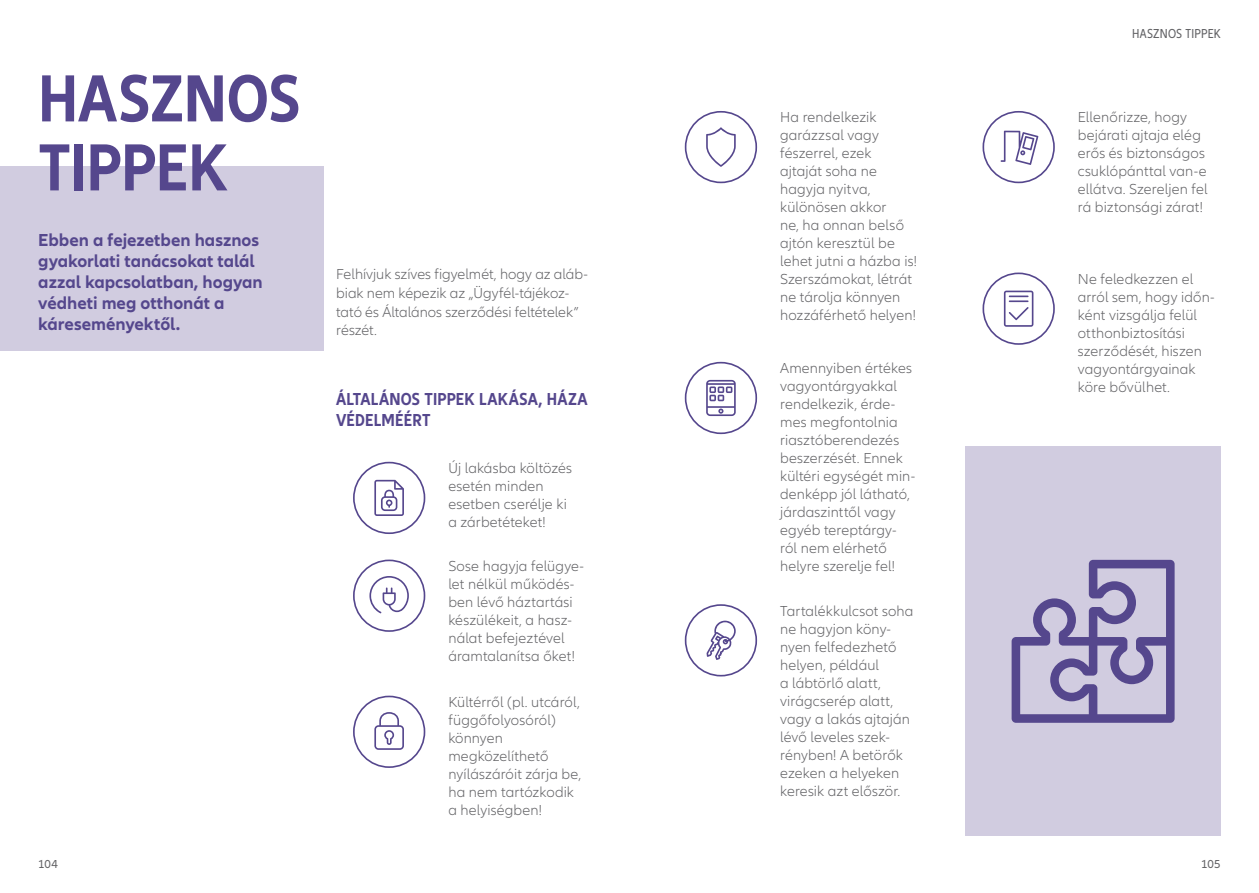
<style>
.page{position:relative;width:1259px;height:893px;background:#fff}
.page>*{position:absolute;margin:0;border:0;box-sizing:border-box;transform-origin:0 0}
.CIM_46_HU{font:700 condensed 69px/69px "Allianz Neo";letter-spacing:-.005em;color:#55478d}
.BEVEZETÉS-12pt{font:700 18px/21px "Allianz Neo";color:#55478d}
.CIM_12_UPPER_SZINES{font:700 condensed 18px/21px "Allianz Neo";letter-spacing:.01em;color:#55478d}
.NORMAL{font:300 15px/18px "Allianz Neo";letter-spacing:.005em;color:#636366}
.t1{font:condensed 13.5px "Allianz Neo";color:#636366}
.t2{font:12px "Allianz Neo";letter-spacing:.005em;color:#636366}
</style>
<div class="page">
<div style="left:0;top:166px;width:323px;height:185px;background:#d1cce0"></div>
<svg style="left:353px;top:462px;width:72px;height:72px"></svg>
<svg style="left:353px;top:560px;width:72px;height:72px"></svg>
<svg style="left:353px;top:696px;width:72px;height:72px"></svg>
<svg style="left:685px;top:111px;width:72px;height:72px"></svg>
<svg style="left:685px;top:362px;width:72px;height:72px"></svg>
<svg style="left:685px;top:604px;width:72px;height:72px"></svg>
<svg style="left:982px;top:111px;width:72px;height:72px"></svg>
<svg style="left:982px;top:273px;width:72px;height:72px"></svg>
<div style="left:965px;top:446px;width:255px;height:390px;background:#d1cce0"></div>
<svg style="left:1011px;top:560px;width:163px;height:163px"></svg>
<p class="CIM_46_HU" style="left:38px;top:66px;width:264px">HASZNOS<br>TIPPEK</p>
<p class="BEVEZETÉS-12pt" style="left:38px;top:230px;width:226px">Ebben a fejezetben hasznos gyakorlati tanácsokat talál azzal kapcsolatban, hogyan védheti meg otthonát a káreseményektől.</p>
<p class="t2" style="left:38px;top:857px;width:21px">104</p>
<p class="NORMAL" style="left:336px;top:266px;width:253px;line-height:18.6px">Felhívjuk szíves figyelmét, hogy az aláb&shy;biak nem képezik az „Ügyfél-tájékoz&shy;tató és Általános szerződési feltételek” részét.</p>
<p class="CIM_12_UPPER_SZINES" style="left:336px;top:389px;width:253px">ÁLTALÁNOS TIPPEK LAKÁSA, HÁZA<br>VÉDELMÉÉRT</p>
<p class="NORMAL" style="left:448px;top:460px;width:125px">Új lakásba költözés esetén minden esetben cserélje ki a zárbetéteket!</p>
<p class="NORMAL" style="left:448px;top:557px;width:137px">Sose hagyja felügye&shy;let nélkül működés&shy;ben lévő háztartási készülékeit, a hasz&shy;nálat befejeztével áramtalanítsa őket!</p>
<p class="NORMAL" style="left:448px;top:693px;width:134px">Kültérről (pl. utcáról, függőfolyosóról) könnyen megközelíthető nyílászáróit zárja be, ha nem tartózkodik a helyiségben!</p>
<p class="NORMAL" style="left:780px;top:109px;width:138px">Ha rendelkezik garázzsal vagy fészerrel, ezek ajtaját soha ne hagyja nyitva, különösen akkor<br>ne, ha onnan belső ajtón keresztül be lehet jutni a házba is!<br>Szerszámokat, létrát ne tárolja könnyen hozzáférhető helyen!</p>
<p class="NORMAL" style="left:780px;top:360px;width:137px">Amennyiben értékes vagyontárgyakkal rendelkezik, érde&shy;mes megfontolnia riasztóberendezés beszerzését. Ennek kültéri egységét min&shy;denképp jól látható, járdaszinttől vagy egyéb tereptárgy&shy;ról nem elérhető helyre szerelje fel!</p>
<p class="NORMAL" style="left:780px;top:602px;width:135px">Tartalékkulcsot soha ne hagyjon kön - nyen felfedezhető helyen, például<br>a lábtörlő alatt, virágcserép alatt, vagy a lakás ajtaján lévő leveles szek&shy;rényben! A betörők ezeken a helyeken keresik azt először.</p>
<p class="t1" style="left:1132px;top:26px;width:16px">HASZNOS</p>
<p class="t1" style="left:1185px;top:26px;width:7px">TIPPEK</p>
<p class="NORMAL" style="left:1077px;top:109px;width:131px">Ellenőrizze, hogy bejárati ajtaja elég erős és biztonságos csuklópánttal van-e ellátva. Szereljen fel rá biztonsági zárat!</p>
<p class="NORMAL" style="left:1077px;top:270px;width:138px">Ne feledkezzen el arról sem, hogy időn&shy;ként vizsgálja felül otthonbiztosítási szerződését, hiszen vagyontárgyainak köre bővülhet.</p>
<p class="t2" style="left:1201px;top:857px;width:21px">105</p>
</div>
